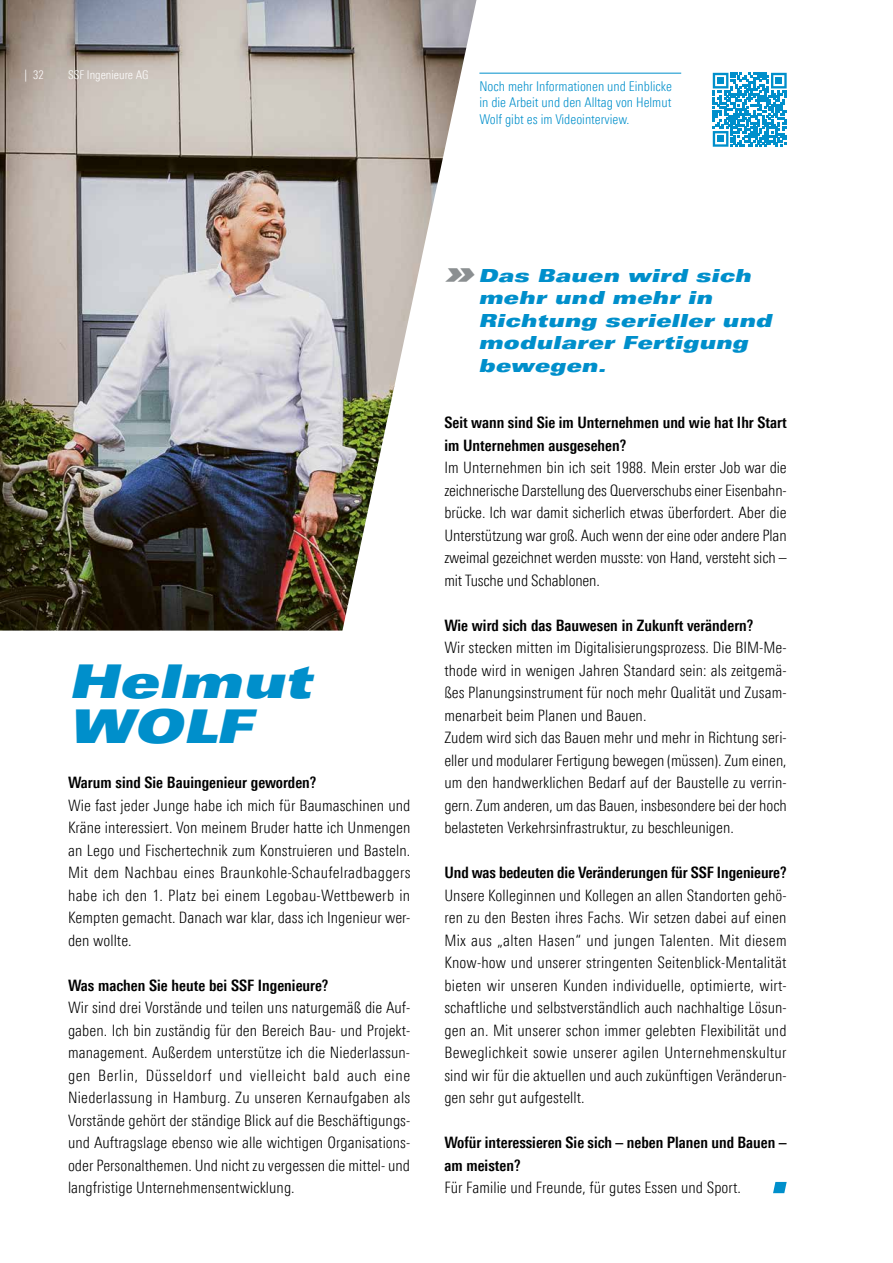
<style>
.page{position:relative;width:893px;height:1263px;background:#fff}
.page>*{position:absolute;margin:0;border:0;box-sizing:border-box;transform-origin:0 0}
.t1{font:46.5px/45px "Univers LT Std X Black Ex Obl";color:#008fcb}
.t2{font:18px/22.5px "Univers LT Std X Black Ex Obl";letter-spacing:.015em;color:#008fcb}
.t3{font:300 15.75px/22.5px "Linotype Univers 320 Cn";letter-spacing:.005em;color:#000;text-align:justify}
.t4{font:700 15.75px/22.5px "Linotype Univers 620 Cn";color:#000}
.t5{font:300 13.5px/16.8px "Linotype Univers 320 Cn";color:#008fcb;text-align:justify}
.t6{font:300 12px "Linotype Univers 320 Cn";color:#fff}
.s1{font-size:30px;color:#8b8f91}
</style>
<div class="page">
<img style="left:0;top:0;width:476px;height:631px">
<svg style="left:773px;top:1182px;width:14px;height:11px"></svg>
<hr style="left:479px;top:73px;width:202px;height:1px;background:#008fcb">
<svg style="left:713px;top:73px;width:74px;height:74px"></svg>
<div style="left:717px;top:77px;width:7px;height:7px;background:#008fcb"></div>
<div style="left:775px;top:77px;width:7px;height:7px;background:#008fcb"></div>
<div style="left:717px;top:135px;width:7px;height:7px;background:#008fcb"></div>
<p class="t6" style="left:24px;top:68px;width:21px">| 32</p>
<p class="t6" style="left:68px;top:68px;width:82px">SSF Ingenieure AG</p>
<p class="t5" style="left:479px;top:77px;width:194px">Noch mehr Informationen und Einblicke in die Arbeit und den Alltag von Helmut Wolf gibt es im Videointerview.</p>
<h1 class="t1" style="left:68px;top:660px;width:243px">Helmut<br>WOLF</h1>
<p class="t4" style="left:68px;top:771px;width:250px">Warum sind Sie Bauingenieur geworden?</p>
<p class="t3" style="left:68px;top:794px;width:344px;text-align:left">Wie fast jeder Junge habe ich mich für Baumaschinen und Kräne interessiert. Von meinem Bruder hatte ich Unmengen an Lego und Fischertechnik zum Konstruieren und Basteln.<br>Mit dem Nachbau eines Braunkohle-Schaufelradbaggers habe ich den 1. Platz bei einem Legobau-Wettbewerb in Kempten gemacht. Danach war klar, dass ich Ingenieur wer&shy;den wollte.</p>
<p class="t4" style="left:68px;top:974px;width:262px">Was machen Sie heute bei SSF Ingenieure?</p>
<p class="t3" style="left:68px;top:996px;width:344px">Wir sind drei Vorstände und teilen uns naturgemäß die Auf&shy;gaben. Ich bin zuständig für den Bereich Bau- und Projekt&shy;management. Außerdem unterstütze ich die Niederlassun&shy;gen Berlin, Düsseldorf und vielleicht bald auch eine Niederlassung in Hamburg. Zu unseren Kernaufgaben als Vorstände gehört der ständige Blick auf die Beschäftigungs&shy;und Auftragslage ebenso wie alle wichtigen Organisations&shy;oder Personalthemen. Und nicht zu vergessen die mittel- und langfristige Unternehmensentwicklung.</p>
<p class="t2" style="left:478px;top:264px;width:295px;text-indent:-34px"><span class="s1">»</span> Das Bauen wird sich mehr und mehr in<br>Richtung serieller und modularer Fertigung bewegen.</p>
<p class="t4" style="left:444px;top:411px;width:344px">Seit wann sind Sie im Unternehmen und wie hat Ihr Start im Unternehmen ausgesehen?</p>
<p class="t3" style="left:444px;top:456px;width:344px">Im Unternehmen bin ich seit 1988. Mein erster Job war die zeichnerische Darstellung des Querverschubs einer Eisenbahn&shy;brücke. Ich war damit sicherlich etwas überfordert. Aber die Unterstützung war groß. Auch wenn der eine oder andere Plan zweimal gezeichnet werden musste: von Hand, versteht sich – mit Tusche und Schablonen.</p>
<p class="t4" style="left:444px;top:614px;width:311px">Wie wird sich das Bauwesen in Zukunft verändern?</p>
<p class="t3" style="left:444px;top:636px;width:344px;text-align:left">Wir stecken mitten im Digitalisierungsprozess. Die BIM-Me&shy;thode wird in wenigen Jahren Standard sein: als zeitgemä&shy;ßes Planungsinstrument für noch mehr Qualität und Zusam&shy;menarbeit beim Planen und Bauen.<br>Zudem wird sich das Bauen mehr und mehr in Richtung seri&shy;eller und modularer Fertigung bewegen (müssen). Zum einen, um den handwerklichen Bedarf auf der Baustelle zu verrin&shy;gern. Zum anderen, um das Bauen, insbesondere bei der hoch belasteten Verkehrsinfrastruktur, zu beschleunigen.</p>
<p class="t4" style="left:444px;top:861px;width:344px">Und was bedeuten die Veränderungen für SSF Ingenieure?</p>
<p class="t3" style="left:444px;top:884px;width:344px">Unsere Kolleginnen und Kollegen an allen Standorten gehö&shy;ren zu den Besten ihres Fachs. Wir setzen dabei auf einen Mix aus „alten Hasen“ und jungen Talenten. Mit diesem Know-how und unserer stringenten Seitenblick-Mentalität bieten wir unseren Kunden individuelle, optimierte, wirt&shy;schaftliche und selbstverständlich auch nachhaltige Lösun&shy;gen an. Mit unserer schon immer gelebten Flexibilität und Beweglichkeit sowie unserer agilen Unternehmenskultur sind wir für die aktuellen und auch zukünftigen Veränderun&shy;gen sehr gut aufgestellt.</p>
<p class="t4" style="left:444px;top:1131px;width:344px">Wofür interessieren Sie sich – neben Planen und Bauen – am meisten?</p>
<p class="t3" style="left:444px;top:1176px;width:296px">Für Familie und Freunde, für gutes Essen und Sport.</p>
</div>
